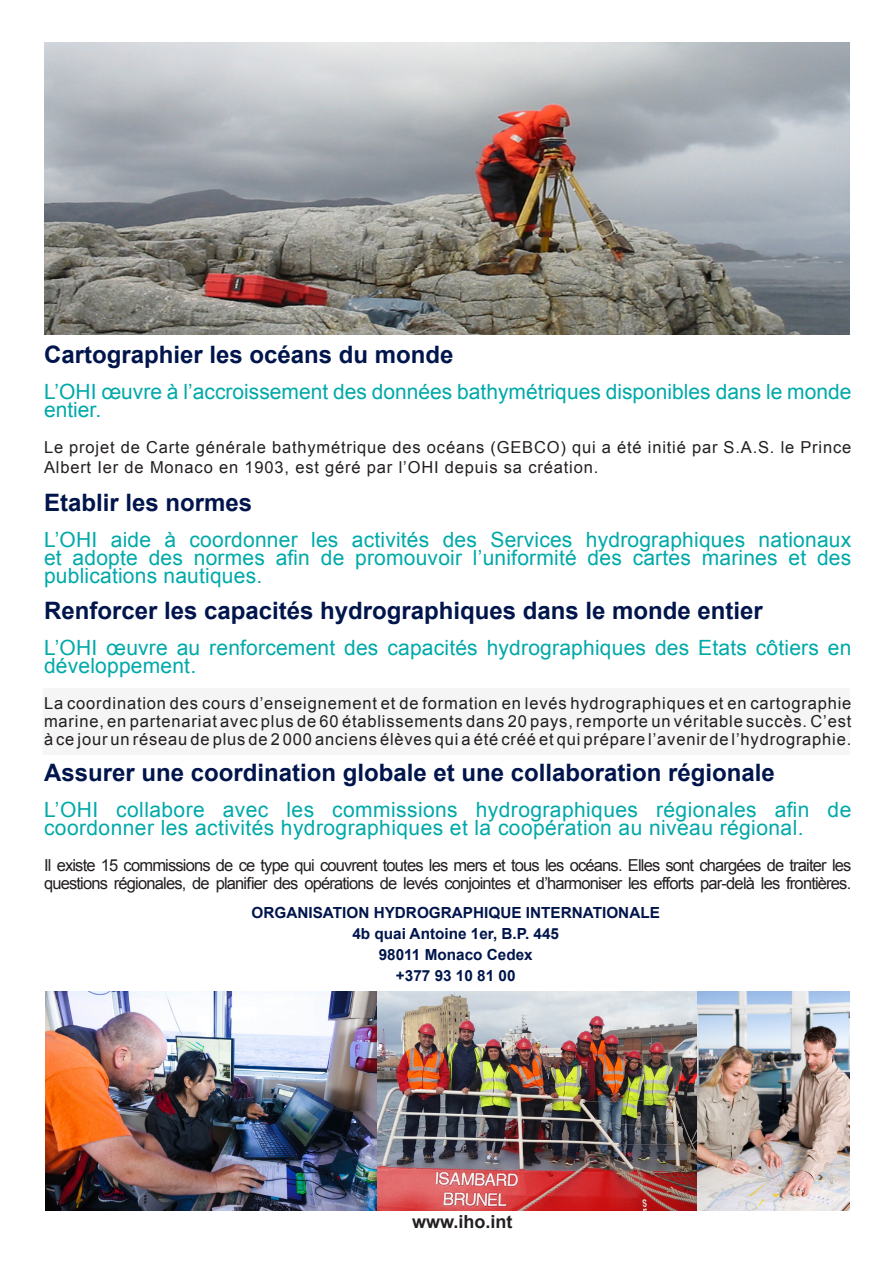
<style>
.page{position:relative;width:893px;height:1263px;background:#fff}
.page>*{position:absolute;margin:0;border:0;box-sizing:border-box;transform-origin:0 0}
.t1{font:700 24px "Arial";color:#00154c}
.t2{font:21px/18px "Arial";letter-spacing:.01em;color:#00a9a9}
.t3{font:700 18px "Arial";color:#231f20}
.t4{font:16.5px/18px "Arial";letter-spacing:-.05em;color:#231f20;text-align:justify}
.t5{font:16.5px/19.8px "Arial";letter-spacing:.05em;color:#231f20}
.t6{font:700 15.3px "Arial";color:#00154c}
</style>
<div class="page">
<img style="left:44px;top:43px;width:806px;height:292px">
<img style="left:46px;top:991px;width:804px;height:219px">
<div style="left:43px;top:689px;width:806px;height:65px;background:#f5f5f5"></div>
<p class="t1" style="left:44px;top:339px;width:411px">Cartographier les océans du monde</p>
<p class="t2" style="left:44px;top:383px;width:809px">L’OHI œuvre à l’accroissement des données bathymétriques disponibles dans le monde entier.</p>
<p class="t5" style="left:44px;top:438px;width:809px">Le projet de Carte générale bathymétrique des océans (GEBCO) qui a été initié par S.A.S. le Prince<br>Albert Ier de Monaco en 1903, est géré par l’OHI depuis sa création.</p>
<p class="t1" style="left:44px;top:486px;width:210px">Etablir les normes</p>
<p class="t2" style="left:44px;top:531px;width:809px;text-align:justify">L’OHI aide à coordonner les activités des Services hydrographiques nationaux et adopte des normes afin de promouvoir l’uniformité des cartes marines et des publications nautiques.</p>
<p class="t1" style="left:44px;top:594px;width:720px">Renforcer les capacités hydrographiques dans le monde entier</p>
<p class="t2" style="left:44px;top:639px;width:809px">L’OHI œuvre au renforcement des capacités hydrographiques des Etats côtiers en développement.</p>
<p class="t4" style="left:44px;top:694px;width:809px">La coordination des cours d’enseignement et de formation en levés hydrographiques et en cartographie marine, en partenariat avec plus de 60 établissements dans 20 pays, remporte un véritable succès. C’est à ce jour un réseau de plus de 2 000 anciens élèves qui a été créé et qui prépare l’avenir de l’hydrographie.</p>
<p class="t1" style="left:44px;top:756px;width:732px">Assurer une coordination globale et une collaboration régionale</p>
<p class="t2" style="left:44px;top:801px;width:809px">L’OHI collabore avec les commissions hydrographiques régionales afin de coordonner les activités hydrographiques et la coopération au niveau régional.</p>
<p class="t4" style="left:44px;top:856px;width:809px">Il existe 15 commissions de ce type qui couvrent toutes les mers et tous les océans. Elles sont chargées de traiter les questions régionales, de planifier des opérations de levés conjointes et d’harmoniser les efforts par-delà les frontières.</p>
<p class="t6" style="left:251px;top:902px;width:410px">ORGANISATION HYDROGRAPHIQUE INTERNATIONALE</p>
<p class="t6" style="left:352px;top:923px;width:208px">4b quai Antoine 1er, B.P. 445</p>
<p class="t6" style="left:379px;top:944px;width:155px">98011 Monaco Cedex</p>
<p class="t6" style="left:396px;top:965px;width:121px">+377 93 10 81 00</p>
<p class="t3" style="left:412px;top:1209px;width:102px">www.iho.int</p>
</div>
